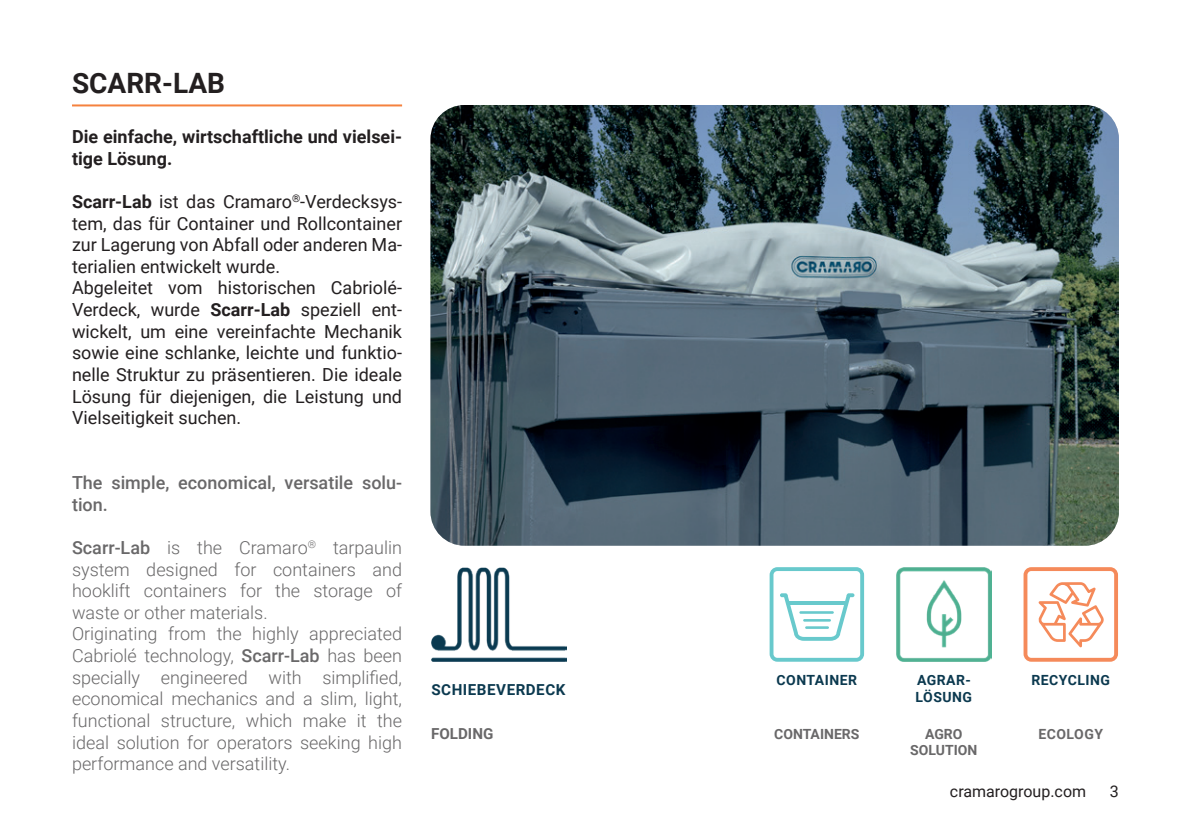
<style>
.page{position:relative;width:1191px;height:840px;background:#fff}
.page>*{position:absolute;margin:0;border:0;box-sizing:border-box;transform-origin:0 0}
.t1{font:700 28px "Roboto";color:#231f20}
.t2{font:18px/21.6px "Roboto";color:#231f20}
.t3{font:300 18px/21.6px "Roboto";color:#696869}
.t4{font:700 18px/21.6px "Roboto";color:#231f20}
.t5{font:500 18px/21.6px "Roboto";color:#696869}
.t6{font:16px "Roboto";color:#231f20}
.t7{font:700 15.2px "Roboto";letter-spacing:.035em;color:#0b394f}
.t8{font:700 15.2px "Roboto";color:#696869}
.t9{font:700 14px/16.8px "Roboto";letter-spacing:.035em;color:#0b394f}
.t10{font:700 14px/16.8px "Roboto";color:#696869;text-align:center}
.t11{font:700 14px "Roboto";letter-spacing:.035em;color:#696869}
.s1{font-weight:700}
.s2{font-weight:500}
</style>
<div class="page">
<hr style="left:72px;top:104px;width:330px;height:2px;background:#f5823f">
<img style="left:430px;top:105px;width:689px;height:440px">
<img style="left:431px;top:567px;width:135px;height:94px">
<img style="left:897px;top:567px;width:94px;height:94px">
<svg style="left:769px;top:567px;width:95px;height:94px"></svg>
<svg style="left:1023px;top:567px;width:95px;height:94px"></svg>
<h1 class="t1" style="left:72px;top:63px;width:155px">SCARR-LAB</h1>
<p class="t4" style="left:72px;top:125px;width:331px">Die einfache, wirtschaftliche und vielsei&shy;tige Lösung.</p>
<p class="t2" style="left:72px;top:190px;width:331px"><span class="s1">Scarr-Lab</span> ist das Cramaro<sup>®</sup>-Verdecksys&shy;tem, das für Container und Rollcontainer zur Lagerung von Abfall oder anderen Ma&shy;terialien entwickelt wurde.<br>Abgeleitet vom historischen Cabriolé-Verdeck, wurde <span class="s1">Scarr-Lab</span> speziell ent&shy;wickelt, um eine vereinfachte Mechanik sowie eine schlanke, leichte und funktio&shy;nelle Struktur zu präsentieren. Die ideale Lösung für diejenigen, die Leistung und Vielseitigkeit suchen.</p>
<p class="t5" style="left:72px;top:471px;width:331px">The simple, economical, versatile solu&shy;tion.</p>
<p class="t3" style="left:72px;top:535px;width:331px"><span class="s2">Scarr-Lab</span> is the Cramaro<sup>®</sup> tarpaulin system designed for containers and hooklift containers for the storage of waste or other materials.<br>Originating from the highly appreciated Cabriolé technology, <span class="s2">Scarr-Lab</span> has been specially engineered with simplified, economical mechanics and a slim, light, functional structure, which make it the ideal solution for operators seeking high performance and versatility.</p>
<p class="t7" style="left:431px;top:678px;width:136px">SCHIEBEVERDECK</p>
<p class="t8" style="left:431px;top:723px;width:64px">FOLDING</p>
<p class="t9" style="left:776px;top:670px;width:82px">CONTAINER</p>
<p class="t10" style="left:774px;top:724px;width:87px">CONTAINERS</p>
<p class="t9" style="left:915px;top:670px;width:58px">AGRAR-<br>LÖSUNG</p>
<p class="t10" style="left:910px;top:724px;width:69px">AGRO<br>SOLUTION</p>
<p class="t11" style="left:1038px;top:723px;width:66px">ECOLOGY</p>
<p class="t9" style="left:1031px;top:670px;width:80px">RECYCLING</p>
<p class="t6" style="left:950px;top:779px;width:138px">cramarogroup.com</p>
<p class="t6" style="left:1110px;top:779px;width:10px">3</p>
</div>
